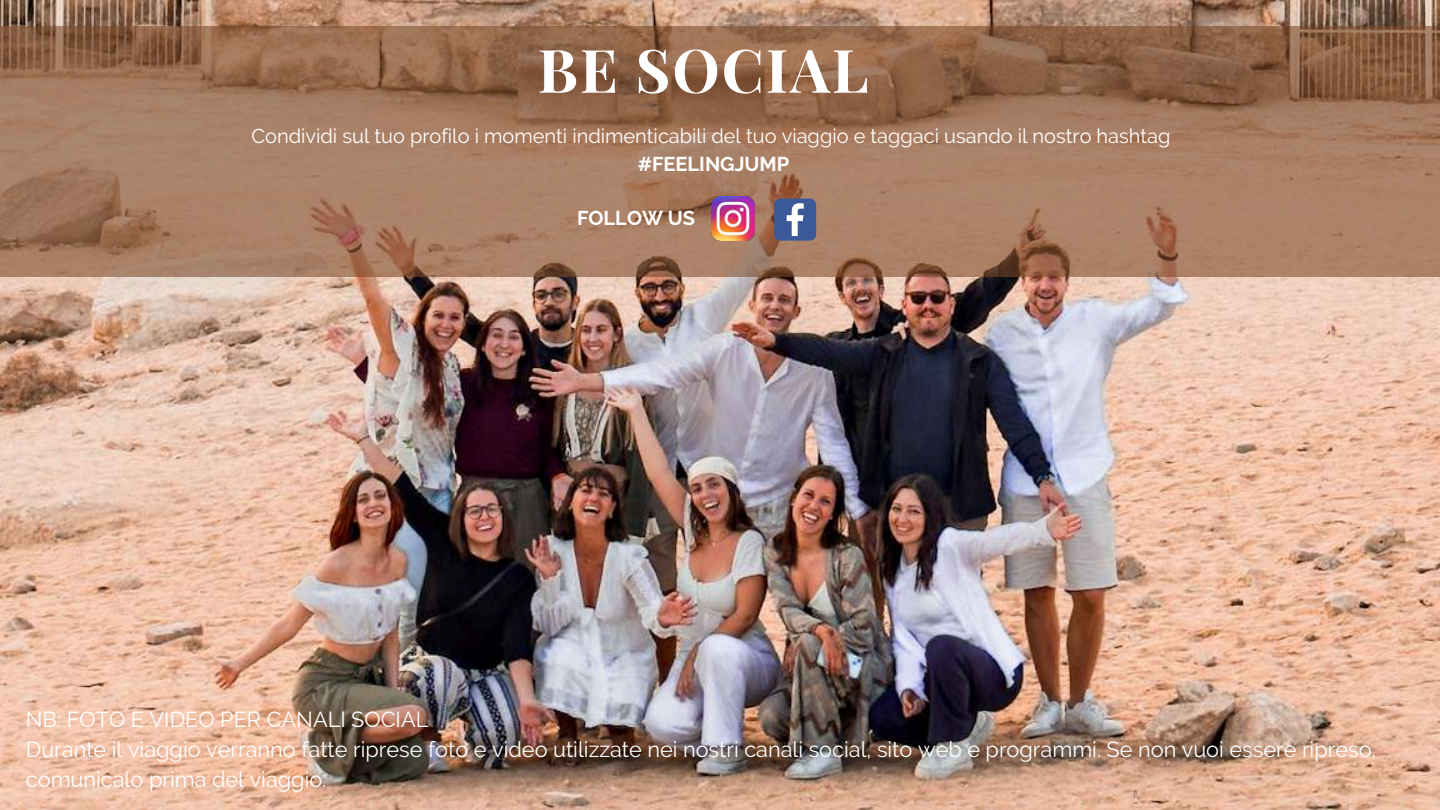
<style>
.page{position:relative;width:1440px;height:810px;background:#fff}
.page>*{position:absolute;margin:0;border:0;box-sizing:border-box;transform-origin:0 0}
.t1{font:700 60px "Playfair Display";letter-spacing:.03em;color:#fff}
.t2{font:21.7px/30px "Raleway";color:#fff}
.t3{font:20px "Raleway";color:#fff}
.t4{font:700 20px "Raleway";color:#fff}
</style>
<div class="page">
<img style="left:0;top:0;width:1440px;height:810px">
<svg style="left:0;top:26px;width:1440px;height:250px;fill:#a77e64"></svg>
<img style="left:711px;top:197px;width:43px;height:43px">
<svg style="left:774px;top:199px;width:42px;height:42px"></svg>
<h1 class="t1" style="left:538px;top:28px;width:332px">BE SOCIAL</h1>
<p class="t3" style="left:251px;top:125px;width:921px">Condividi sul tuo profilo i momenti indimenticabili del tuo viaggio e taggaci usando il nostro hashtag</p>
<p class="t4" style="left:638px;top:152px;width:153px">#FEELINGJUMP</p>
<p class="t4" style="left:577px;top:206px;width:120px">FOLLOW US</p>
<p class="t2" style="left:26px;top:704px;width:1352px">NB: FOTO E VIDEO PER CANALI SOCIAL<br>Durante il viaggio verranno fatte riprese foto e video utilizzate nei nostri canali social, sito web e programmi. Se non vuoi essere ripreso, comunicalo prima del viaggio.</p>
</div>
